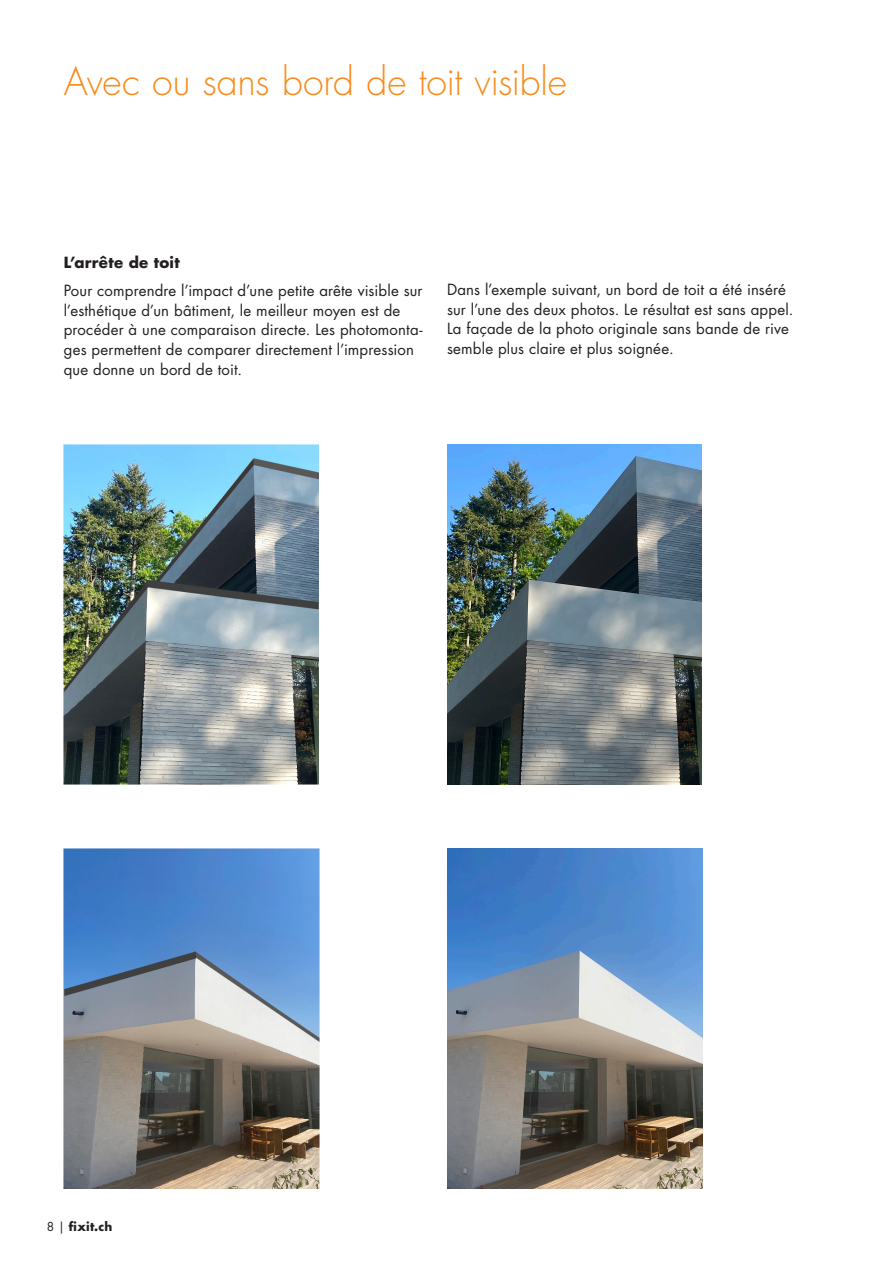
<style>
.page{position:relative;width:893px;height:1263px;background:#fff}
.page>*{position:absolute;margin:0;border:0;box-sizing:border-box;transform-origin:0 0}
.Seitentitel_neues_Kapitel{font:300 37.5px "Futura LT Pro";letter-spacing:-.01em;color:#f68d1e}
.Fliesstext{font:15px/19.5px "Futura LT Pro";letter-spacing:.01em;color:#231f20}
.Fliesstext-2{font:700 15px "Futura LT Pro";letter-spacing:.015em;color:#231f20}
.t1{font:700 12px "Futura LT Pro";color:#231f20}
.s1{font-weight:400}
</style>
<div class="page">
<img style="left:64px;top:444px;width:255px;height:340px">
<img style="left:447px;top:444px;width:255px;height:340px">
<img style="left:447px;top:848px;width:255px;height:340px">
<img style="left:64px;top:848px;width:256px;height:340px">
<p class="Seitentitel_neues_Kapitel" style="left:64px;top:57px;width:505px">Avec ou sans bord de toit visible</p>
<p class="Fliesstext-2" style="left:64px;top:251px;width:118px">L’arrête de toit</p>
<p class="Fliesstext" style="left:64px;top:281px;width:360px">Pour comprendre l’impact d’une petite arête visible sur l’esthétique d’un bâtiment, le meilleur moyen est de procéder à une comparaison directe. Les photomonta&shy;ges permettent de comparer directement l’impression que donne un bord de toit.</p>
<p class="Fliesstext" style="left:447px;top:280px;width:348px">Dans l’exemple suivant, un bord de toit a été inséré sur l’une des deux photos. Le résultat est sans appel.<br>La façade de la photo originale sans bande de rive semble plus claire et plus soignée.</p>
<p class="t1" style="left:47px;top:1218px;width:67px"><span class="s1">8 |</span> fixit.ch</p>
</div>
